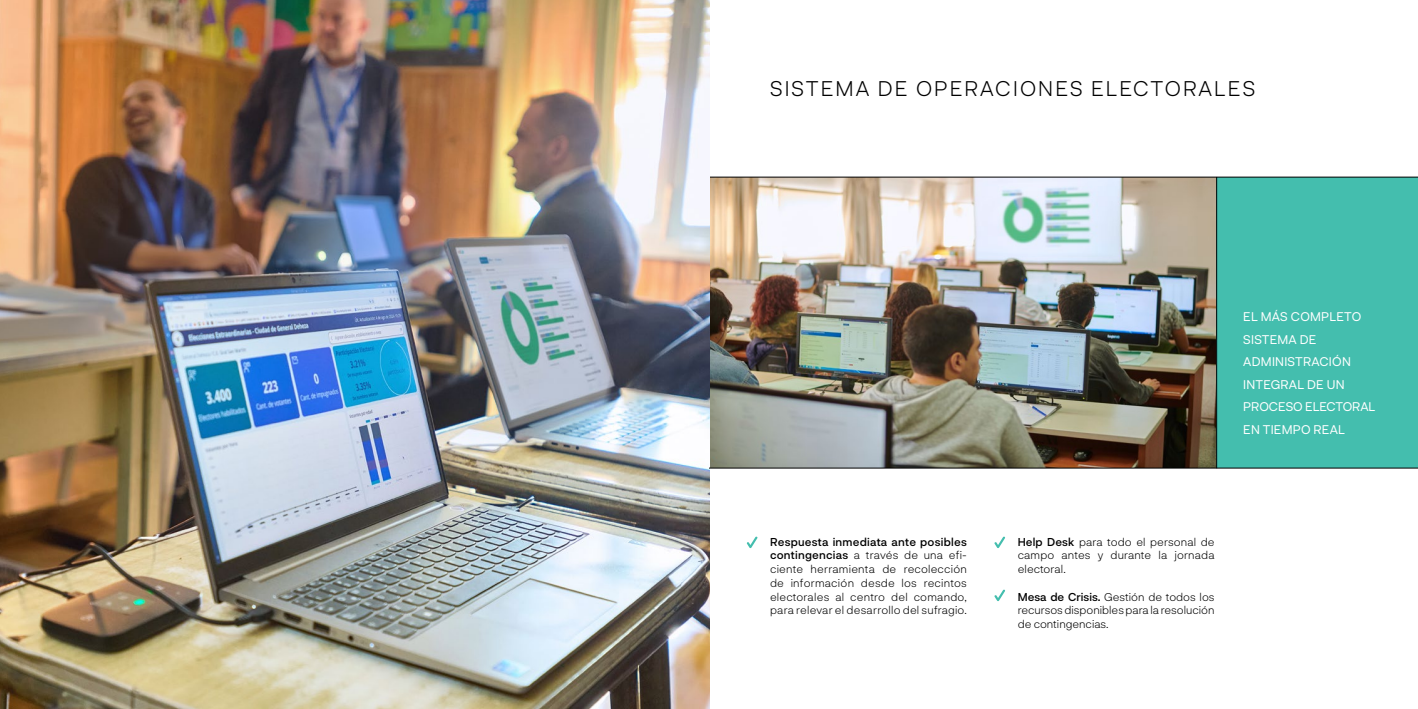
<style>
.page{position:relative;width:1418px;height:709px;background:#fff}
.page>*{position:absolute;margin:0;border:0;box-sizing:border-box;transform-origin:0 0}
.t1{font:300 21.25px "Neurial Grotesk";letter-spacing:.1em;color:#000}
.t2{font:12.5px/22.5px "Neurial Grotesk";letter-spacing:.02em;color:#fff}
.t3{font:300 11.25px/13.8px "Neurial Grotesk";letter-spacing:.01em;color:#000;text-align:justify}
.s1{font-weight:500}
</style>
<div class="page">
<img style="left:709px;top:178px;width:507px;height:290px">
<div style="left:1216px;top:177px;width:201px;height:291px;background:#44beae"></div>
<hr style="left:709px;top:177px;width:708px;height:1px;background:#000">
<svg style="left:746px;top:536px;width:11px;height:12px"></svg>
<svg style="left:994px;top:536px;width:11px;height:12px"></svg>
<svg style="left:994px;top:589px;width:11px;height:12px"></svg>
<img style="left:0;top:0;width:709px;height:709px">
<hr style="left:709px;top:468px;width:708px;height:1px;background:#000">
<hr style="left:1216px;top:177px;width:1px;height:291px;background:#000">
<h1 class="t1" style="left:770px;top:74px;width:486px">SISTEMA DE OPERACIONES ELECTORALES</h1>
<p class="t2" style="left:1243px;top:305px;width:134px">EL MÁS COMPLETO<br>SISTEMA DE<br>ADMINISTRACIÓN<br>INTEGRAL DE UN<br>PROCESO ELECTORAL<br>EN TIEMPO REAL</p>
<p class="t3" style="left:770px;top:534px;width:198px"><span class="s1">Respuesta inmediata ante posibles contingencias</span> a través de una efi&shy;ciente herramienta de recolección de información desde los recintos electorales al centro del comando, para relevar el desarrollo del sufragio.</p>
<p class="t3" style="left:1017px;top:534px;width:198px"><span class="s1">Help Desk</span> para todo el personal de campo antes y durante la jornada electoral.</p>
<p class="t3" style="left:1017px;top:589px;width:198px"><span class="s1">Mesa de Crisis.</span> Gestión de todos los recursos disponibles para la resolución de contingencias.</p>
</div>
